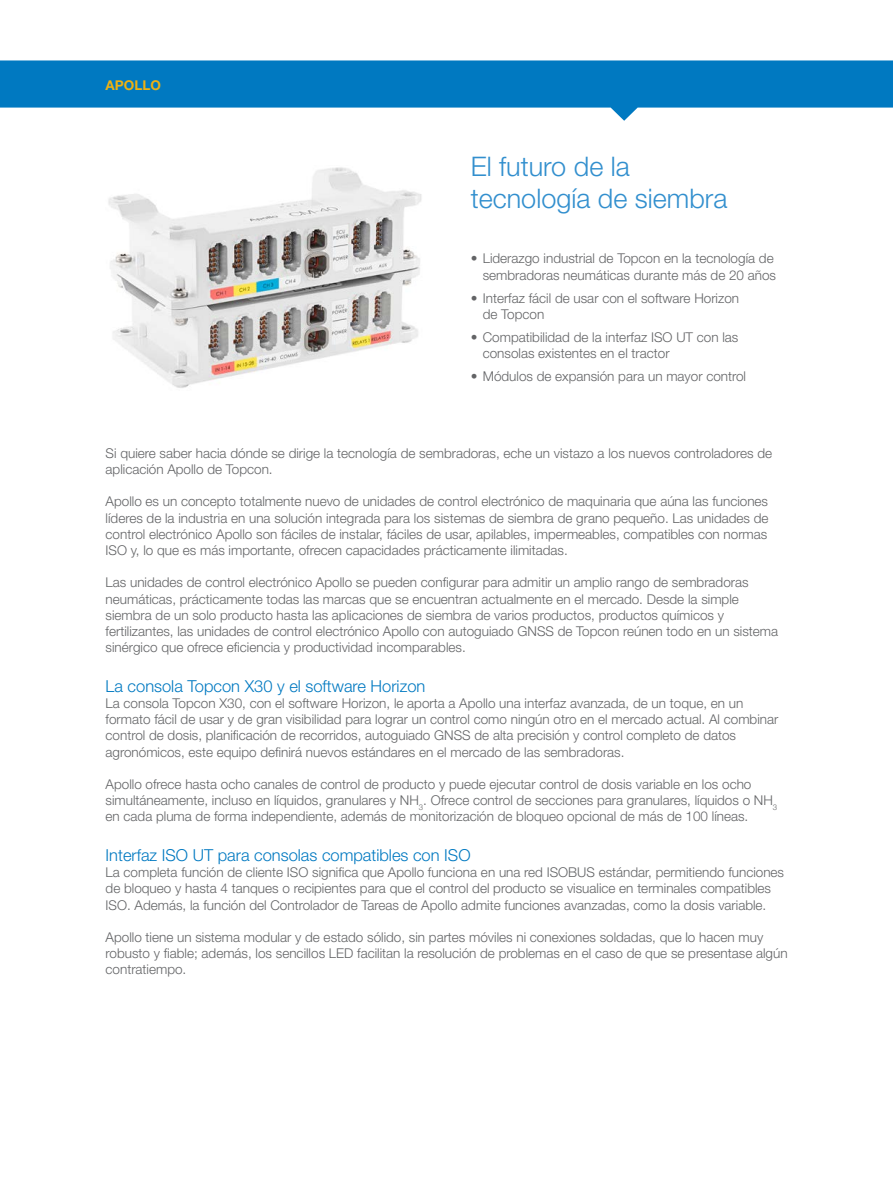
<style>
.page{position:relative;width:893px;height:1188px;background:#fff}
.page>*{position:absolute;margin:0;border:0;box-sizing:border-box;transform-origin:0 0}
.t1{font:300 27px/32.4px "Helvetica Neue LT Std";color:#328fce}
.t2{font:300 16.5px "Helvetica Neue LT Std";color:#0079c1}
.t3{font:300 13.5px/16.2px "Helvetica Neue LT Std";color:#636466}
.t4{font:700 13.5px "Helvetica Neue LT Std";color:#eeb111}
</style>
<div class="page">
<svg style="left:0;top:60px;width:893px;height:61px;fill:#0079c1"></svg>
<img style="left:108px;top:167px;width:314px;height:221px">
<p class="t4" style="left:106px;top:77px;width:57px">APOLLO</p>
<h1 class="t1" style="left:471px;top:150px;width:258px">El futuro de la tecnología de siembra</h1>
<p class="t3" style="left:471px;top:250px;width:307px;text-align:right">• Liderazgo industrial de Topcon en la tecnología de sembradoras neumáticas durante más de 20 años</p>
<p class="t3" style="left:483px;top:289px;width:258px;text-indent:-12px">• Interfaz fácil de usar con el software Horizon de Topcon</p>
<p class="t3" style="left:483px;top:329px;width:257px;text-indent:-12px">• Compatibilidad de la interfaz ISO UT con las consolas existentes en el tractor</p>
<p class="t3" style="left:471px;top:368px;width:277px">• Módulos de expansión para un mayor control</p>
<p class="t3" style="left:106px;top:445px;width:668px">Si quiere saber hacia dónde se dirige la tecnología de sembradoras, eche un vistazo a los nuevos controladores de aplicación Apollo de Topcon.</p>
<p class="t3" style="left:106px;top:493px;width:664px;text-align:justify">Apollo es un concepto totalmente nuevo de unidades de control electrónico de maquinaria que aúna las funciones líderes de la industria en una solución integrada para los sistemas de siembra de grano pequeño. Las unidades de control electrónico Apollo son fáciles de instalar, fáciles de usar, apilables, impermeables, compatibles con normas ISO y, lo que es más importante, ofrecen capacidades prácticamente ilimitadas.</p>
<p class="t3" style="left:106px;top:574px;width:674px">Las unidades de control electrónico Apollo se pueden configurar para admitir un amplio rango de sembradoras neumáticas, prácticamente todas las marcas que se encuentran actualmente en el mercado. Desde la simple siembra de un solo producto hasta las aplicaciones de siembra de varios productos, productos químicos y fertilizantes, las unidades de control electrónico Apollo con autoguiado GNSS de Topcon reúnen todo en un sistema sinérgico que ofrece eficiencia y productividad incomparables.</p>
<p class="t2" style="left:106px;top:676px;width:321px">La consola Topcon X30 y el software Horizon</p>
<p class="t3" style="left:106px;top:695px;width:674px">La consola Topcon X30, con el software Horizon, le aporta a Apollo una interfaz avanzada, de un toque, en un formato fácil de usar y de gran visibilidad para lograr un control como ningún otro en el mercado actual. Al combinar control de dosis, planificación de recorridos, autoguiado GNSS de alta precisión y control completo de datos agronómicos, este equipo definirá nuevos estándares en el mercado de las sembradoras.</p>
<p class="t3" style="left:106px;top:776px;width:673px">Apollo ofrece hasta ocho canales de control de producto y puede ejecutar control de dosis variable en los ocho simultáneamente, incluso en líquidos, granulares y NH<sub>3</sub>. Ofrece control de secciones para granulares, líquidos o NH<sub>3 </sub>en cada pluma de forma independiente, además de monitorización de bloqueo opcional de más de 100 líneas.</p>
<p class="t2" style="left:106px;top:845px;width:366px">Interfaz ISO UT para consolas compatibles con ISO</p>
<p class="t3" style="left:106px;top:864px;width:680px">La completa función de cliente ISO significa que Apollo funciona en una red ISOBUS estándar, permitiendo funciones de bloqueo y hasta 4 tanques o recipientes para que el control del producto se visualice en terminales compatibles<br>ISO. Además, la función del Controlador de Tareas de Apollo admite funciones avanzadas, como la dosis variable.</p>
<p class="t3" style="left:106px;top:929px;width:683px">Apollo tiene un sistema modular y de estado sólido, sin partes móviles ni conexiones soldadas, que lo hacen muy robusto y fiable; además, los sencillos LED facilitan la resolución de problemas en el caso de que se presentase algún contratiempo.</p>
</div>
